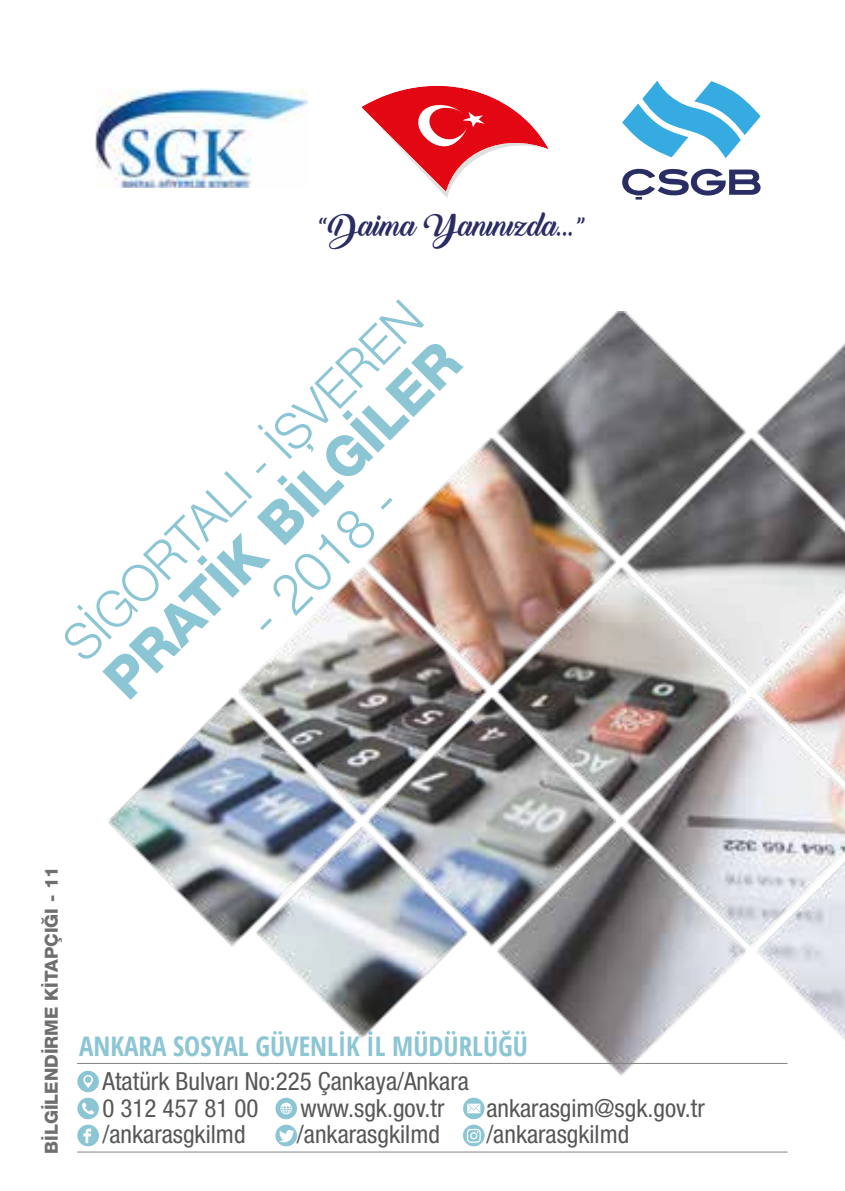
<style>
.page{position:relative;width:845px;height:1191px;background:#fff}
.page>*{position:absolute;margin:0;border:0;box-sizing:border-box;transform-origin:0 0}
.t1{font:800 56.1px "Helvetica Neue LT Pro";color:#8cc5d3;scale:.96 1}
.t2{font:300 56.1px "Helvetica Neue LT Pro";color:#8cc5d3;scale:.96 1}
.t3{font:300 51px "Helvetica Neue LT Pro";color:#8cc5d3;scale:.96 1}
.t4{font:29.1px "Backto Black Demo";color:#2a2c64}
.t5{font:700 condensed 27px "Open Sans";color:#8cc5d3}
.t6{font:condensed 24.9px/27px "Helvetica Neue LT Pro";color:#575756}
.t7{font:800 18px "Helvetica Neue LT Pro";color:#706f6f}
</style>
<div class="page">
<img style="left:108px;top:311px;width:736px;height:765px">
<hr style="left:77px;top:1063px;width:710px;height:1px;background:#828383">
<hr style="left:77px;top:1151px;width:710px;height:1px;background:#828383">
<svg style="left:77px;top:1070px;width:22px;height:49px"></svg>
<div style="left:85px;top:1076px;width:6px;height:7px;background:#8cc5d3;border-radius:50%"></div>
<svg style="left:275px;top:1097px;width:22px;height:22px"></svg>
<svg style="left:463px;top:1097px;width:21px;height:22px"></svg>
<div style="left:77px;top:1124px;width:22px;height:22px;background:#8cc5d3;border-radius:50%"></div>
<svg style="left:83px;top:1128px;width:8px;height:15px"></svg>
<svg style="left:275px;top:1124px;width:22px;height:22px"></svg>
<svg style="left:279px;top:1129px;width:15px;height:13px"></svg>
<svg style="left:463px;top:1124px;width:21px;height:22px"></svg>
<svg style="left:466px;top:1128px;width:14px;height:14px"></svg>
<img style="left:95px;top:88px;width:212px;height:99px">
<svg style="left:622px;top:81px;width:138px;height:77px"></svg>
<svg style="left:622px;top:168px;width:139px;height:32px"></svg>
<svg style="left:361px;top:86px;width:187px;height:112px"></svg>
<p class="t4" style="left:318px;top:208px;width:269px">“Daima Yanınızda...”</p>
<h2 class="t3" style="left:50px;top:629px;width:505px;rotate:-45deg">SİGORTALI - İȘVEREN</h2>
<h1 class="t1" style="left:90px;top:664px;width:497px;rotate:-45deg">PRATİK BİLGİLER</h1>
<h1 class="t2" style="left:231px;top:604px;width:200px;rotate:-45deg">- 2018 -</h1>
<p class="t7" style="left:41px;top:1154px;width:289px;rotate:-90deg">BİLGİLENDİRME KİTAPÇIĞI - 11</p>
<p class="t5" style="left:79px;top:1027px;width:450px">ANKARA SOSYAL GÜVENLİK İL MÜDÜRLÜĞÜ</p>
<p class="t6" style="left:103px;top:1067px;width:368px">Atatürk Bulvarı No:225 Çankaya/Ankara<br>0 312 457 81 00</p>
<p class="t6" style="left:300px;top:1094px;width:145px">www.sgk.gov.tr</p>
<p class="t6" style="left:486px;top:1094px;width:220px">ankarasgim@sgk.gov.tr</p>
<p class="t6" style="left:103px;top:1121px;width:144px">/ankarasgkilmd</p>
<p class="t6" style="left:297px;top:1121px;width:144px">/ankarasgkilmd</p>
<p class="t6" style="left:486px;top:1121px;width:144px">/ankarasgkilmd</p>
</div>
